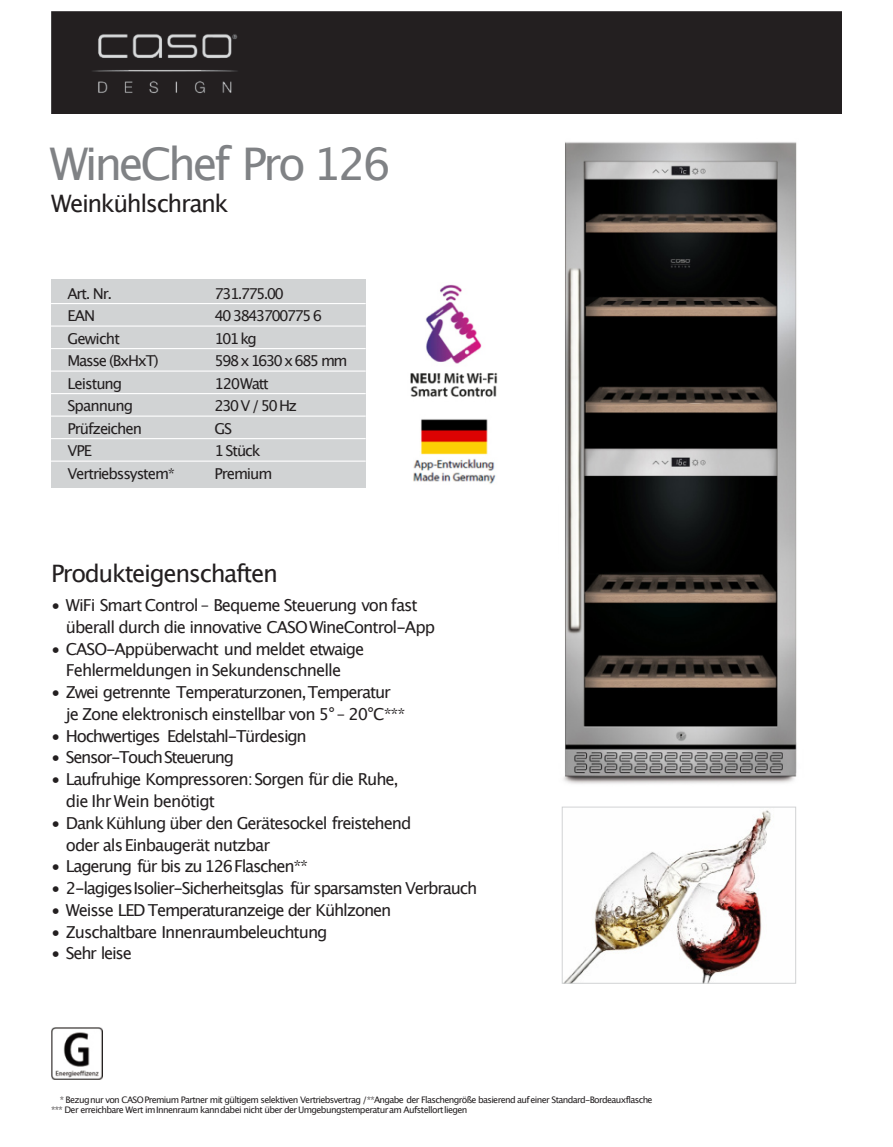
<style>
.page{position:relative;width:893px;height:1147px;background:#fff}
.page>*{position:absolute;margin:0;border:0;box-sizing:border-box;transform-origin:0 0}
.t1{font:45px "Lucida Grande";letter-spacing:-.075em;color:#808285}
.t2{font:24px "Lucida Grande";letter-spacing:-.055em;color:#231f20}
.t3{font:16.5px/21.8px "Lucida Grande";letter-spacing:-.065em;color:#231f20}
.t4{font:16.5px "Lucida Grande";letter-spacing:-.085em;color:#231f20}
.t5{font:15px "Lucida Grande";letter-spacing:-.075em;color:#231f20}
.t6{font:15px "Lucida Grande";letter-spacing:-.12em;color:#231f20}
.t7{font:9px/10.8px "Lucida Grande";letter-spacing:-.07em;color:#231f20}
</style>
<div class="page">
<img style="left:563px;top:142px;width:234px;height:642px">
<div style="left:51px;top:11px;width:791px;height:102px;background:#231f20"></div>
<div style="left:51px;top:279px;width:315px;height:208px;background:#d1d3d4"></div>
<hr style="left:51px;top:303px;width:315px;height:1px;background:#fff">
<hr style="left:51px;top:325px;width:315px;height:1px;background:#fff">
<hr style="left:51px;top:348px;width:315px;height:1px;background:#fff">
<hr style="left:51px;top:370px;width:315px;height:1px;background:#fff">
<hr style="left:51px;top:393px;width:315px;height:1px;background:#fff">
<hr style="left:51px;top:415px;width:315px;height:1px;background:#fff">
<hr style="left:51px;top:438px;width:315px;height:1px;background:#fff">
<hr style="left:51px;top:460px;width:315px;height:1px;background:#fff">
<img style="left:565px;top:810px;width:206px;height:171px">
<div style="left:562px;top:806px;width:234px;height:177px;border:1px solid #d1d3d4"></div>
<img style="left:51px;top:1027px;width:52px;height:52px">
<img style="left:410px;top:284px;width:88px;height:200px">
<h1 class="t1" style="left:50px;top:145px;width:343px">WineChef Pro 126</h1>
<h2 class="t2" style="left:51px;top:193px;width:179px">Weinkühlschrank</h2>
<p class="t5" style="left:68px;top:287px;width:46px">Art. Nr.</p>
<p class="t5" style="left:215px;top:287px;width:71px">731.775.00</p>
<p class="t5" style="left:68px;top:309px;width:29px">EAN</p>
<p class="t6" style="left:215px;top:309px;width:109px">40 3843700775 6</p>
<p class="t5" style="left:68px;top:332px;width:54px">Gewicht</p>
<p class="t5" style="left:215px;top:332px;width:44px">101 kg</p>
<p class="t5" style="left:68px;top:354px;width:93px">Masse (BxHxT)</p>
<p class="t6" style="left:215px;top:354px;width:134px">598 x 1630 x 685 mm</p>
<p class="t5" style="left:68px;top:377px;width:56px">Leistung</p>
<p class="t5" style="left:215px;top:377px;width:56px">120Watt</p>
<p class="t5" style="left:68px;top:399px;width:67px">Spannung</p>
<p class="t6" style="left:215px;top:399px;width:84px">230V/50Hz</p>
<p class="t5" style="left:68px;top:422px;width:76px">Prüfzeichen</p>
<p class="t5" style="left:215px;top:422px;width:19px">GS</p>
<p class="t5" style="left:68px;top:444px;width:26px">VPE</p>
<p class="t5" style="left:215px;top:444px;width:48px">1 Stück</p>
<p class="t5" style="left:68px;top:467px;width:109px">Vertriebssystem*</p>
<p class="t5" style="left:215px;top:467px;width:59px">Premium</p>
<h2 class="t2" style="left:51px;top:563px;width:229px">Produkteigenschaften</h2>
<p class="t3" style="left:66px;top:595px;width:371px;text-indent:-15px">• WiFi Smart Control – Bequeme Steuerung von fast überall durch die innovative CASOWineControl-App</p>
<p class="t3" style="left:51px;top:639px;width:315px;text-align:center">• CASO-Appüberwacht und meldet etwaige<br>Fehlermeldungen in Sekundenschnelle</p>
<p class="t3" style="left:66px;top:682px;width:341px;text-indent:-15px">• Zwei getrennte Temperaturzonen,Temperatur je Zone elektronisch einstellbar von 5° – 20°C***</p>
<p class="t3" style="left:51px;top:726px;width:257px">• Hochwertiges Edelstahl-Türdesign</p>
<p class="t4" style="left:51px;top:750px;width:185px">• Sensor-TouchSteuerung</p>
<p class="t3" style="left:66px;top:769px;width:334px;text-indent:-15px">• Laufruhige Kompressoren: Sorgen für die Ruhe, die IhrWein benötigt</p>
<p class="t3" style="left:66px;top:813px;width:347px;text-indent:-15px">• Dank Kühlung über den Gerätesockel freistehend oder als Einbaugerät nutzbar</p>
<p class="t3" style="left:51px;top:856px;width:259px">• Lagerung für bis zu 126Flaschen**</p>
<p class="t3" style="left:51px;top:878px;width:428px">• 2-lagigesIsolier-Sicherheitsglas für sparsamsten Verbrauch</p>
<p class="t3" style="left:51px;top:900px;width:342px">• Weisse LED Temperaturanzeige der Kühlzonen</p>
<p class="t3" style="left:51px;top:921px;width:278px">• Zuschaltbare Innenraumbeleuchtung</p>
<p class="t3" style="left:51px;top:943px;width:82px">• Sehr leise</p>
<p class="t7" style="left:51px;top:1094px;width:603px;text-indent:9px">* Bezugnur von CASOPremium Partner mit gültigem selektiven Vertriebsvertrag /**Angabe der Flaschengröße basierend aufeiner Standard-Bordeauxflasche *** Der erreichbare Wert imInnenraum kanndabei nicht über der Umgebungstemperatur am Aufstellortliegen</p>
</div>
